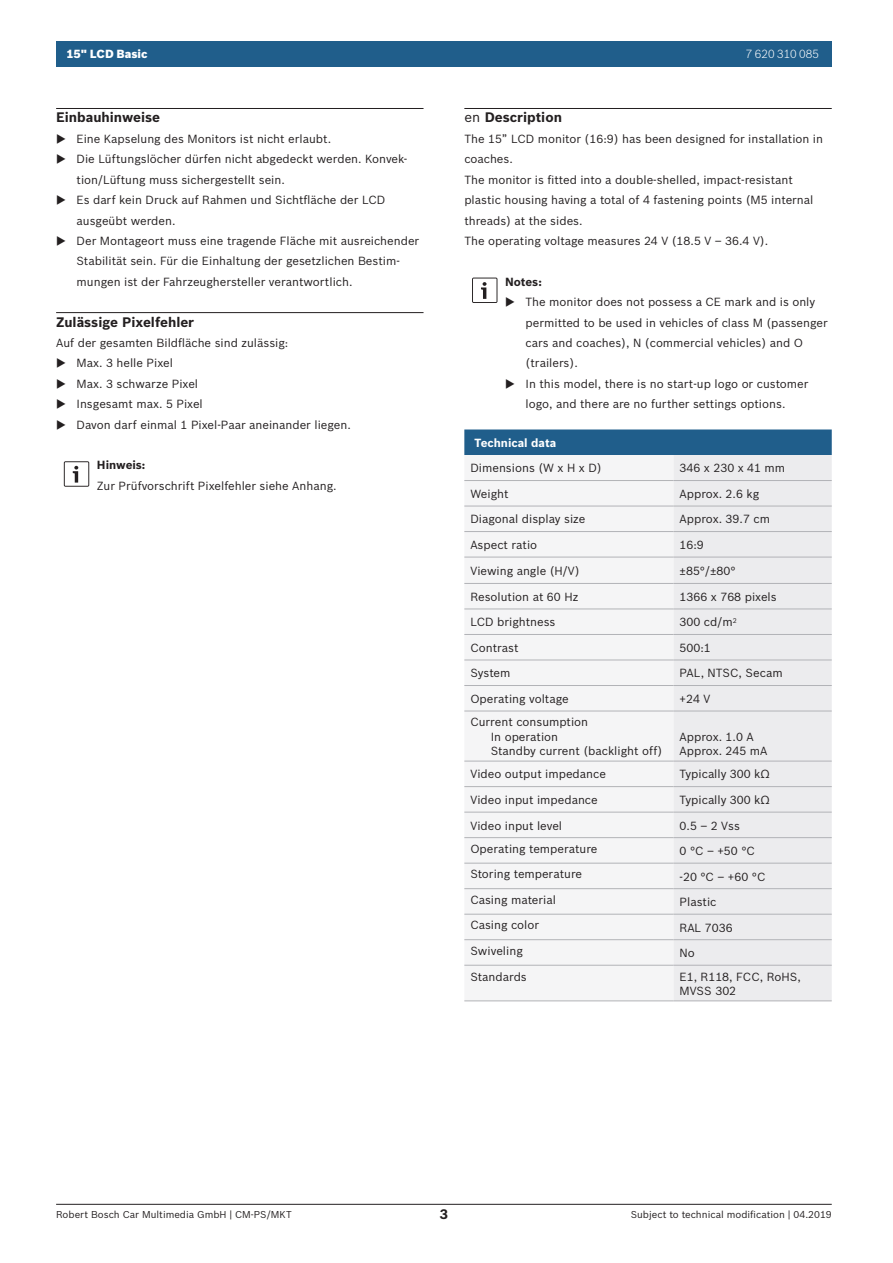
<style>
.page{position:relative;width:893px;height:1263px;background:#fff}
.page>*{position:absolute;margin:0;border:0;box-sizing:border-box;transform-origin:0 0}
.t1{font:700 13.5px "Bosch Sans";color:#231f20}
.t2{font:11.55px/20.4px "Bosch Sans";color:#231f20}
.t3{font:700 11.55px "Bosch Sans";color:#231f20}
.t4{font:700 11.55px "Bosch Sans";color:#fff}
.t5{font:900 11.55px "Bosch Sans";color:#fff}
.t6{font:300 11.55px "Bosch Sans";color:#fff}
.t7{font:9.75px "Bosch Sans";color:#231f20}
.s1{font-weight:400}
</style>
<div class="page">
<hr style="left:56px;top:1204px;width:776px;height:1px;background:#231f20">
<div style="left:56px;top:41px;width:776px;height:25px;background:#205e8b"></div>
<hr style="left:56px;top:108px;width:367px;height:1px;background:#231f20">
<hr style="left:56px;top:312px;width:367px;height:1px;background:#231f20">
<svg style="left:64px;top:461px;width:25px;height:26px"></svg>
<hr style="left:464px;top:108px;width:368px;height:1px;background:#231f20">
<svg style="left:472px;top:278px;width:25px;height:25px"></svg>
<div style="left:464px;top:429px;width:368px;height:26px;background:#205e8b"></div>
<div style="left:464px;top:455px;width:210px;height:545px;background:#f5f5f6"></div>
<div style="left:674px;top:455px;width:158px;height:545px;background:#ececee"></div>
<hr style="left:464px;top:480px;width:210px;height:1px;background:#b2b3b7">
<hr style="left:674px;top:480px;width:158px;height:1px;background:#b2b3b7">
<hr style="left:464px;top:506px;width:210px;height:1px;background:#b2b3b7">
<hr style="left:674px;top:506px;width:158px;height:1px;background:#b2b3b7">
<hr style="left:464px;top:531px;width:210px;height:1px;background:#b2b3b7">
<hr style="left:674px;top:531px;width:158px;height:1px;background:#b2b3b7">
<hr style="left:464px;top:557px;width:210px;height:1px;background:#b2b3b7">
<hr style="left:674px;top:557px;width:158px;height:1px;background:#b2b3b7">
<hr style="left:464px;top:583px;width:210px;height:1px;background:#b2b3b7">
<hr style="left:674px;top:583px;width:158px;height:1px;background:#b2b3b7">
<hr style="left:464px;top:609px;width:210px;height:1px;background:#b2b3b7">
<hr style="left:674px;top:609px;width:158px;height:1px;background:#b2b3b7">
<hr style="left:464px;top:634px;width:210px;height:1px;background:#b2b3b7">
<hr style="left:674px;top:634px;width:158px;height:1px;background:#b2b3b7">
<hr style="left:464px;top:660px;width:210px;height:1px;background:#b2b3b7">
<hr style="left:674px;top:660px;width:158px;height:1px;background:#b2b3b7">
<hr style="left:464px;top:685px;width:210px;height:1px;background:#b2b3b7">
<hr style="left:674px;top:685px;width:158px;height:1px;background:#b2b3b7">
<hr style="left:464px;top:711px;width:210px;height:1px;background:#b2b3b7">
<hr style="left:674px;top:711px;width:158px;height:1px;background:#b2b3b7">
<hr style="left:464px;top:761px;width:210px;height:1px;background:#b2b3b7">
<hr style="left:464px;top:786px;width:210px;height:1px;background:#b2b3b7">
<hr style="left:674px;top:761px;width:158px;height:1px;background:#b2b3b7">
<hr style="left:674px;top:786px;width:158px;height:1px;background:#b2b3b7">
<hr style="left:464px;top:812px;width:210px;height:1px;background:#b2b3b7">
<hr style="left:674px;top:812px;width:158px;height:1px;background:#b2b3b7">
<hr style="left:464px;top:837px;width:210px;height:1px;background:#b2b3b7">
<hr style="left:674px;top:837px;width:158px;height:1px;background:#b2b3b7">
<hr style="left:464px;top:863px;width:210px;height:1px;background:#b2b3b7">
<hr style="left:674px;top:863px;width:158px;height:1px;background:#b2b3b7">
<hr style="left:464px;top:888px;width:210px;height:1px;background:#b2b3b7">
<hr style="left:674px;top:888px;width:158px;height:1px;background:#b2b3b7">
<hr style="left:464px;top:914px;width:210px;height:1px;background:#b2b3b7">
<hr style="left:674px;top:914px;width:158px;height:1px;background:#b2b3b7">
<hr style="left:464px;top:939px;width:210px;height:1px;background:#b2b3b7">
<hr style="left:674px;top:939px;width:158px;height:1px;background:#b2b3b7">
<hr style="left:464px;top:965px;width:210px;height:1px;background:#b2b3b7">
<hr style="left:464px;top:1000px;width:210px;height:1px;background:#b2b3b7">
<hr style="left:674px;top:965px;width:158px;height:1px;background:#b2b3b7">
<hr style="left:674px;top:1000px;width:158px;height:1px;background:#b2b3b7">
<p class="t5" style="left:66px;top:47px;width:83px">15" LCD Basic</p>
<p class="t6" style="left:746px;top:47px;width:75px">7 620 310 085</p>
<p class="t1" style="left:56px;top:109px;width:106px">Einbauhinweise</p>
<p class="t2" style="left:77px;top:128px;width:344px">Eine Kapselung des Monitors ist nicht erlaubt.<br>Die Lüftungslöcher dürfen nicht abgedeckt werden. Konvek&shy;tion/Lüftung muss sichergestellt sein.<br>Es darf kein Druck auf Rahmen und Sichtfläche der LCD ausgeübt werden.<br>Der Montageort muss eine tragende Fläche mit ausreichender Stabilität sein. Für die Einhaltung der gesetzlichen Bestim&shy;mungen ist der Fahrzeughersteller verantwortlich.</p>
<p class="t1" style="left:56px;top:313px;width:140px">Zulässige Pixelfehler</p>
<p class="t2" style="left:77px;top:332px;width:276px;text-indent:-20px">Auf der gesamten Bildfläche sind zulässig:<br>Max. 3 helle Pixel<br>Max. 3 schwarze Pixel<br>Insgesamt max. 5 Pixel<br>Davon darf einmal 1 Pixel-Paar aneinander liegen.</p>
<p class="t3" style="left:97px;top:458px;width:50px">Hinweis:</p>
<p class="t2" style="left:97px;top:475px;width:241px">Zur Prüfvorschrift Pixelfehler siehe Anhang.</p>
<p class="t1" style="left:464px;top:109px;width:99px"><span class="s1">en</span> Description</p>
<p class="t2" style="left:464px;top:128px;width:360px">The 15” LCD monitor (16:9) has been designed for installation in coaches.<br>The monitor is fitted into a double-shelled, impact-resistant plastic housing having a total of 4 fastening points (M5 internal threads) at the sides.<br>The operating voltage measures 24 V (18.5 V – 36.4 V).</p>
<p class="t3" style="left:505px;top:274px;width:38px">Notes:</p>
<p class="t2" style="left:526px;top:292px;width:304px">The monitor does not possess a CE mark and is only permitted to be used in vehicles of class M (passenger cars and coaches), N (commercial vehicles) and O (trailers).<br>In this model, there is no start-up logo or customer logo, and there are no further settings options.</p>
<p class="t4" style="left:475px;top:435px;width:83px">Technical data</p>
<p class="t2" style="left:470px;top:458px;width:133px">Dimensions (W x H x D)</p>
<p class="t2" style="left:680px;top:458px;width:107px">346 x 230 x 41 mm</p>
<p class="t2" style="left:470px;top:483px;width:40px">Weight</p>
<p class="t2" style="left:680px;top:483px;width:81px">Approx. 2.6 kg</p>
<p class="t2" style="left:470px;top:509px;width:117px">Diagonal display size</p>
<p class="t2" style="left:680px;top:509px;width:92px">Approx. 39.7 cm</p>
<p class="t2" style="left:470px;top:534px;width:68px">Aspect ratio</p>
<p class="t2" style="left:680px;top:534px;width:26px">16:9</p>
<p class="t2" style="left:470px;top:560px;width:111px">Viewing angle (H/V)</p>
<p class="t2" style="left:680px;top:560px;width:58px">±85°/±80°</p>
<p class="t2" style="left:470px;top:586px;width:109px">Resolution at 60 Hz</p>
<p class="t2" style="left:680px;top:586px;width:99px">1366 x 768 pixels</p>
<p class="t2" style="left:470px;top:612px;width:87px">LCD brightness</p>
<p class="t2" style="left:680px;top:612px;width:59px">300 cd/m<sup>2</sup></p>
<p class="t2" style="left:470px;top:637px;width:50px">Contrast</p>
<p class="t2" style="left:680px;top:637px;width:33px">500:1</p>
<p class="t2" style="left:470px;top:663px;width:42px">System</p>
<p class="t2" style="left:680px;top:663px;width:105px">PAL, NTSC, Secam</p>
<p class="t2" style="left:470px;top:688px;width:100px">Operating voltage</p>
<p class="t2" style="left:680px;top:688px;width:32px">+24 V</p>
<p class="t2" style="left:491px;top:715px;width:173px;line-height:14.4px;text-indent:-20px">Current consumption<br>In operation<br>Standby current (backlight off)</p>
<p class="t2" style="left:680px;top:729px;width:89px;line-height:14.4px">Approx. 1.0 A<br>Approx. 245 mA</p>
<p class="t2" style="left:470px;top:764px;width:137px">Video output impedance</p>
<p class="t2" style="left:680px;top:764px;width:91px">Typically 300 kΩ</p>
<p class="t2" style="left:470px;top:789px;width:129px">Video input impedance</p>
<p class="t2" style="left:680px;top:789px;width:91px">Typically 300 kΩ</p>
<p class="t2" style="left:470px;top:815px;width:93px">Video input level</p>
<p class="t2" style="left:680px;top:815px;width:62px">0.5 – 2 Vss</p>
<p class="t2" style="left:470px;top:838px;width:129px">Operating temperature</p>
<p class="t2" style="left:680px;top:840px;width:77px">0 °C – +50 °C</p>
<p class="t2" style="left:470px;top:864px;width:113px">Storing temperature</p>
<p class="t2" style="left:680px;top:866px;width:87px">-20 °C – +60 °C</p>
<p class="t2" style="left:470px;top:889px;width:87px">Casing material</p>
<p class="t2" style="left:680px;top:891px;width:38px">Plastic</p>
<p class="t2" style="left:470px;top:915px;width:70px">Casing color</p>
<p class="t2" style="left:680px;top:917px;width:55px">RAL 7036</p>
<p class="t2" style="left:470px;top:940px;width:54px">Swiveling</p>
<p class="t2" style="left:680px;top:943px;width:17px">No</p>
<p class="t2" style="left:470px;top:966px;width:58px">Standards</p>
<p class="t2" style="left:680px;top:969px;width:123px;line-height:14.4px">E1, R118, FCC, RoHS,<br>MVSS 302</p>
<p class="t7" style="left:56px;top:1208px;width:237px">Robert Bosch Car Multimedia GmbH | CM-PS/MKT</p>
<p class="t1" style="left:440px;top:1206px;width:10px">3</p>
<p class="t7" style="left:631px;top:1208px;width:202px">Subject to technical modification | 04.2019</p>
</div>
